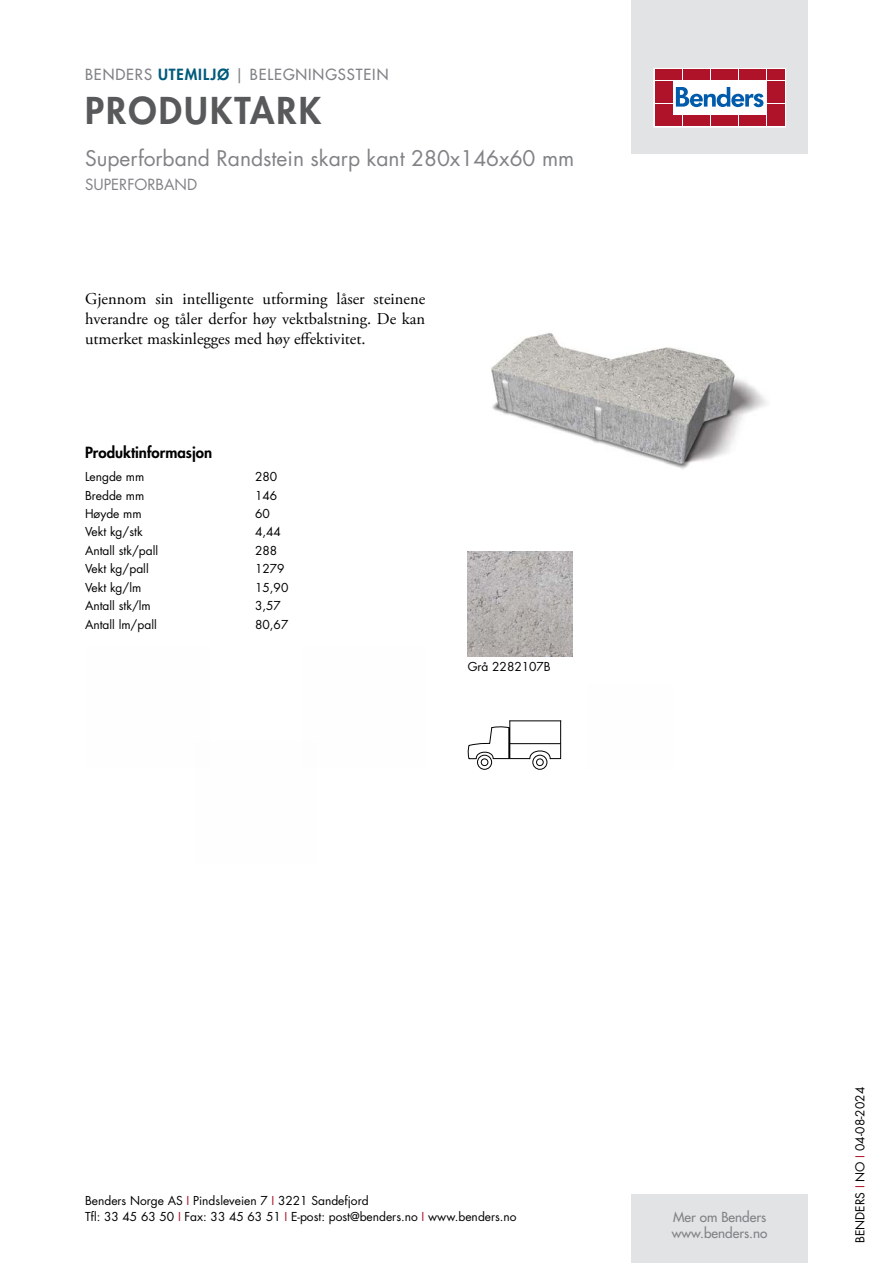
<style>
.page{position:relative;width:893px;height:1263px;background:#fff}
.page>*{position:absolute;margin:0;border:0;box-sizing:border-box;transform-origin:0 0}
.t1{font:800 36px "Futura Std";letter-spacing:.06em;color:#58595b}
.t2{font:21px "Futura Std";color:#808285}
.t3{font:16.5px/19.8px "Adobe Garamond Pro";color:#000;text-align:justify}
.t4{font:500 15px "Futura Std";letter-spacing:.06em;color:#808285}
.t5{font:800 15px "Futura Std";color:#000}
.t6{font:15px "Futura Std";color:#808285}
.t7{font:500 13.5px/16.2px "Futura Std";color:#808285}
.t8{font:12px/16.5px "Futura Std";color:#000}
.s1{font-weight:800;color:#005a7c}
.s2{color:#ae132a}
</style>
<div class="page">
<div style="left:631px;top:0;width:177px;height:153px;background:#e2e3e4"></div>
<div style="left:631px;top:1195px;width:177px;height:68px;background:#e2e3e4"></div>
<svg style="left:656px;top:70px;width:128px;height:55px;background:#ebc6cc"></svg>
<div style="left:654px;top:68px;width:132px;height:59px;border:1px solid #fff"></div>
<div style="left:655px;top:70px;width:8px;height:10px;background:#ae132a"></div>
<div style="left:664px;top:70px;width:8px;height:10px;background:#ae132a"></div>
<div style="left:655px;top:81px;width:8px;height:10px;background:#ae132a"></div>
<div style="left:664px;top:81px;width:8px;height:10px;background:#ae132a"></div>
<div style="left:655px;top:93px;width:8px;height:10px;background:#ae132a"></div>
<div style="left:664px;top:93px;width:8px;height:10px;background:#ae132a"></div>
<div style="left:655px;top:104px;width:8px;height:11px;background:#ae132a"></div>
<div style="left:664px;top:104px;width:8px;height:11px;background:#ae132a"></div>
<div style="left:655px;top:116px;width:8px;height:10px;background:#ae132a"></div>
<div style="left:664px;top:116px;width:8px;height:10px;background:#ae132a"></div>
<div style="left:674px;top:70px;width:8px;height:10px;background:#ae132a"></div>
<div style="left:683px;top:70px;width:8px;height:10px;background:#ae132a"></div>
<div style="left:692px;top:70px;width:8px;height:10px;background:#ae132a"></div>
<div style="left:702px;top:70px;width:8px;height:10px;background:#ae132a"></div>
<div style="left:711px;top:70px;width:8px;height:10px;background:#ae132a"></div>
<div style="left:720px;top:70px;width:8px;height:10px;background:#ae132a"></div>
<div style="left:730px;top:70px;width:8px;height:10px;background:#ae132a"></div>
<div style="left:739px;top:70px;width:8px;height:10px;background:#ae132a"></div>
<div style="left:748px;top:70px;width:8px;height:10px;background:#ae132a"></div>
<div style="left:758px;top:70px;width:8px;height:10px;background:#ae132a"></div>
<div style="left:674px;top:116px;width:8px;height:10px;background:#ae132a"></div>
<div style="left:683px;top:116px;width:8px;height:10px;background:#ae132a"></div>
<div style="left:692px;top:116px;width:8px;height:10px;background:#ae132a"></div>
<div style="left:702px;top:116px;width:8px;height:10px;background:#ae132a"></div>
<div style="left:711px;top:116px;width:8px;height:10px;background:#ae132a"></div>
<div style="left:720px;top:116px;width:8px;height:10px;background:#ae132a"></div>
<div style="left:730px;top:116px;width:8px;height:10px;background:#ae132a"></div>
<div style="left:739px;top:116px;width:8px;height:10px;background:#ae132a"></div>
<div style="left:748px;top:116px;width:8px;height:10px;background:#ae132a"></div>
<div style="left:758px;top:116px;width:8px;height:10px;background:#ae132a"></div>
<div style="left:767px;top:70px;width:8px;height:10px;background:#ae132a"></div>
<div style="left:776px;top:70px;width:8px;height:10px;background:#ae132a"></div>
<div style="left:767px;top:81px;width:8px;height:10px;background:#ae132a"></div>
<div style="left:776px;top:81px;width:8px;height:10px;background:#ae132a"></div>
<div style="left:767px;top:93px;width:8px;height:10px;background:#ae132a"></div>
<div style="left:776px;top:93px;width:8px;height:10px;background:#ae132a"></div>
<div style="left:767px;top:104px;width:8px;height:11px;background:#ae132a"></div>
<div style="left:776px;top:104px;width:8px;height:11px;background:#ae132a"></div>
<div style="left:767px;top:116px;width:8px;height:10px;background:#ae132a"></div>
<div style="left:776px;top:116px;width:8px;height:10px;background:#ae132a"></div>
<svg style="left:676px;top:87px;width:87px;height:20px;background:#89b3d7"></svg>
<img style="left:491px;top:333px;width:276px;height:136px">
<img style="left:468px;top:552px;width:105px;height:105px">
<svg style="left:468px;top:720px;width:93px;height:50px"></svg>
<p class="t4" style="left:85px;top:65px;width:305px">BENDERS <span class="s1">UTEMILJØ</span> | BELEGNINGSSTEIN</p>
<h1 class="t1" style="left:85px;top:87px;width:238px">PRODUKTARK</h1>
<h2 class="t2" style="left:85px;top:144px;width:491px">Superforband Randstein skarp kant 280x146x60 mm</h2>
<p class="t6" style="left:85px;top:175px;width:114px">SUPERFORBAND</p>
<h3 class="t3" style="left:85px;top:290px;width:342px">Gjennom sin intelligente utforming låser steinene hverandre og tåler derfor høy vektbalstning. De kan utmerket maskinlegges med høy effektivitet.</h3>
<p class="t5" style="left:85px;top:443px;width:129px">Produktinformasjon</p>
<p class="t8" style="left:85px;top:469px;width:61px">Lengde mm</p>
<p class="t8" style="left:255px;top:469px;width:24px">280</p>
<p class="t8" style="left:85px;top:487px;width:61px">Bredde mm</p>
<p class="t8" style="left:255px;top:487px;width:24px">146</p>
<p class="t8" style="left:85px;top:505px;width:58px">Høyde mm</p>
<p class="t8" style="left:255px;top:505px;width:16px">60</p>
<p class="t8" style="left:85px;top:524px;width:59px">Vekt kg/stk</p>
<p class="t8" style="left:255px;top:524px;width:27px">4,44</p>
<p class="t8" style="left:85px;top:542px;width:75px">Antall stk/pall</p>
<p class="t8" style="left:255px;top:542px;width:24px">288</p>
<p class="t8" style="left:85px;top:561px;width:65px">Vekt kg/pall</p>
<p class="t8" style="left:255px;top:561px;width:31px">1279</p>
<p class="t8" style="left:85px;top:579px;width:58px">Vekt kg/lm</p>
<p class="t8" style="left:255px;top:579px;width:35px">15,90</p>
<p class="t8" style="left:85px;top:598px;width:67px">Antall stk/lm</p>
<p class="t8" style="left:255px;top:598px;width:27px">3,57</p>
<p class="t8" style="left:85px;top:616px;width:73px">Antall lm/pall</p>
<p class="t8" style="left:255px;top:616px;width:35px">80,67</p>
<p class="t8" style="left:468px;top:659px;width:85px">Grå 2282107B</p>
<p class="t8" style="left:85px;top:1192px;width:433px">Benders Norge AS <span class="s2">I</span> Pindsleveien 7 <span class="s2">I</span> 3221 Sandefjord<br>Tfl: 33 45 63 50 <span class="s2">I</span> Fax: 33 45 63 51 <span class="s2">I</span> E-post: post@benders.no <span class="s2">I</span> www.benders.no</p>
<p class="t7" style="left:672px;top:1209px;width:97px">Mer om Benders www.benders.no</p>
<p class="t8" style="left:852px;top:1243px;width:157px;rotate:-90deg">BENDERS <span class="s2">I</span> NO <span class="s2">I</span> 04-08-2024</p>
</div>
